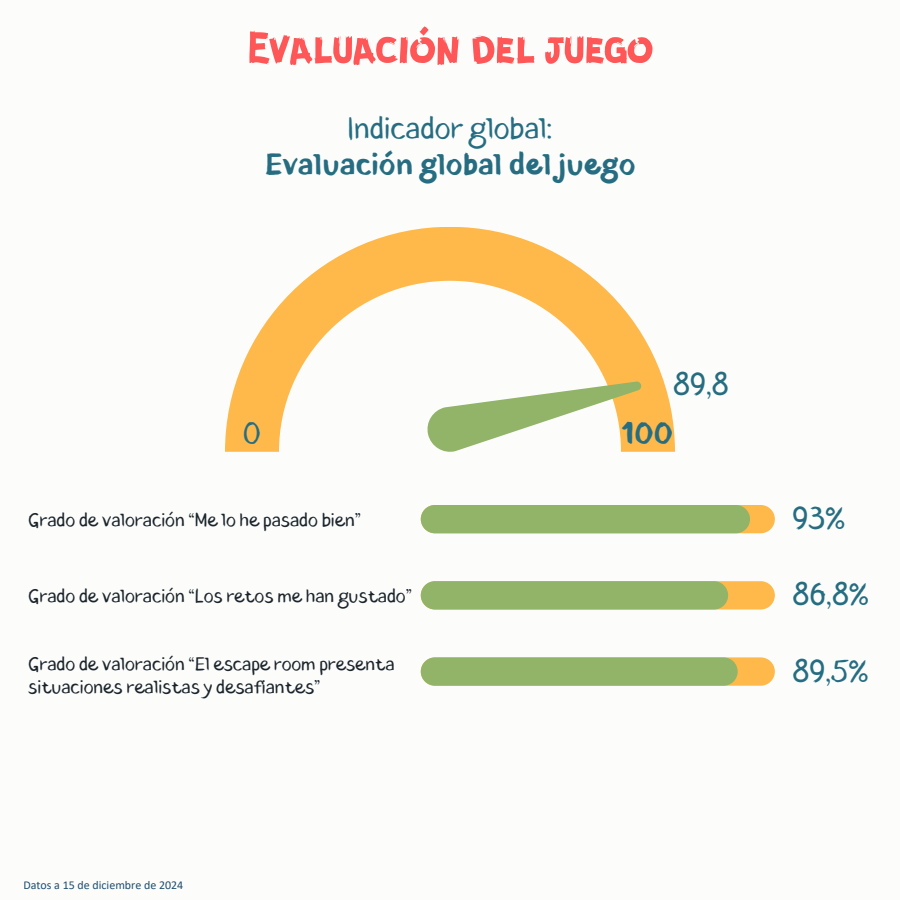
<style>
.page{position:relative;width:900px;height:900px;background:#fcfdfb}
.page>*{position:absolute;margin:0;border:0;box-sizing:border-box;transform-origin:0 0}
.t1{font:50.3px "GUERRILLA";letter-spacing:-.04em;color:#ff5757}
.t2{font:700 30px/36px "Blushes";color:#266d82;text-align:center}
.t3{font:30px "Blushes";color:#266d82}
.t4{font:18.6px/22.5px "Blushes";color:#1c252c}
.t5{font:12px "Calibri";color:#1f4e70}
.s1{font-weight:400}
</style>
<div class="page">
<svg style="left:225px;top:227px;width:450px;height:225px"></svg>
<svg style="left:427px;top:381px;width:215px;height:71px"></svg>
<div style="left:421px;top:505px;width:354px;height:28px;background:#ffb94b;border-radius:14px"></div>
<div style="left:421px;top:505px;width:329px;height:28px;background:#91b468;border-radius:14px"></div>
<div style="left:421px;top:581px;width:354px;height:29px;background:#ffb94b;border-radius:14px"></div>
<div style="left:421px;top:581px;width:307px;height:29px;background:#91b468;border-radius:14px"></div>
<div style="left:421px;top:657px;width:354px;height:29px;background:#ffb94b;border-radius:14px"></div>
<div style="left:421px;top:657px;width:317px;height:29px;background:#91b468;border-radius:14px"></div>
<p class="t1" style="left:246px;top:15px;width:410px">Evaluación del juego</p>
<h1 class="t2" style="left:264px;top:110px;width:373px"><span class="s1">Indicador global:<br></span>Evaluación global del juego</h1>
<h3 class="t3" style="left:673px;top:363px;width:57px">89,8</h3>
<p class="t3" style="left:242px;top:412px;width:20px">0</p>
<p class="t2" style="left:622px;top:416px;width:53px">100</p>
<h2 class="t4" style="left:28px;top:509px;width:334px">Grado de valoración “Me lo he pasado bien”</h2>
<h3 class="t4" style="left:28px;top:585px;width:385px">Grado de valoración “Los retos me han gustado”</h3>
<h4 class="t4" style="left:28px;top:653px;width:368px">Grado de valoración “El escape room presenta situaciones realistas y desafiantes”</h4>
<h2 class="t3" style="left:793px;top:498px;width:54px">93 %</h2>
<h2 class="t3" style="left:793px;top:574px;width:78px">86,8 %</h2>
<h2 class="t3" style="left:793px;top:650px;width:78px">89,5 %</h2>
<h4 class="t5" style="left:23px;top:880px;width:161px">Datos a 15 de diciembre de 2024</h4>
</div>
